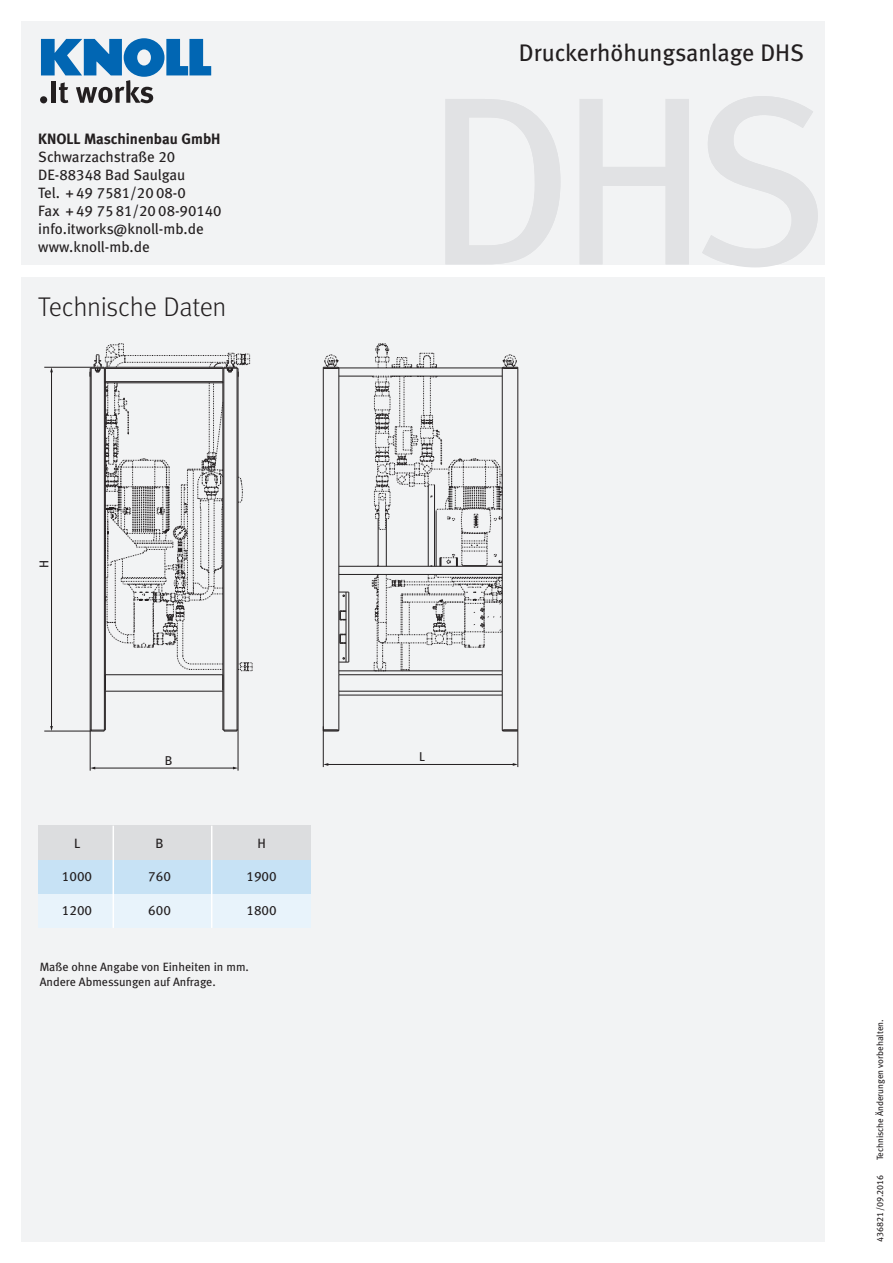
<style>
.page{position:relative;width:893px;height:1263px;background:#fff}
.page>*{position:absolute;margin:0;border:0;box-sizing:border-box;transform-origin:0 0}
.t1{font:27px "Meta Light LF";letter-spacing:-.015em;color:#231f20}
.t2{font:24px "Meta Book LF";color:#231f20}
.t3{font:15px "Meta Book LF";color:#231f20}
.t4{font:15px "Meta Bold LF";color:#231f20}
.t5{font:13.5px "Meta Book LF";color:#231f20}
.t6{font:12.75px "Meta Book LF";color:#231f20}
.t7{font:12px "Meta Book LF";color:#231f20}
.t8{font:9px "Meta Book LF";color:#231f20}
</style>
<div class="page">
<div style="left:21px;top:21px;width:804px;height:243px;background:#f2f3f4"></div>
<div style="left:21px;top:277px;width:804px;height:965px;background:#f2f3f4"></div>
<hr style="left:44px;top:731px;width:47px;height:1px;background:#231f20">
<hr style="left:44px;top:367px;width:47px;height:1px;background:#231f20">
<hr style="left:51px;top:371px;width:1px;height:356px;background:#231f20">
<svg style="left:50px;top:367px;width:3px;height:5px"></svg>
<svg style="left:50px;top:726px;width:3px;height:5px"></svg>
<hr style="left:90px;top:730px;width:1px;height:41px;background:#231f20">
<hr style="left:238px;top:730px;width:1px;height:41px;background:#231f20">
<hr style="left:94px;top:768px;width:140px;height:1px;background:#231f20">
<hr style="left:105px;top:691px;width:118px;height:1px;background:#231f20">
<hr style="left:90px;top:368px;width:1px;height:362px;background:#231f20">
<hr style="left:91px;top:368px;width:1px;height:362px;background:#231f20">
<hr style="left:105px;top:368px;width:1px;height:362px;background:#231f20">
<hr style="left:104px;top:368px;width:1px;height:362px;background:#231f20">
<svg style="left:90px;top:729px;width:15px;height:3px"></svg>
<hr style="left:223px;top:368px;width:1px;height:362px;background:#231f20">
<hr style="left:224px;top:368px;width:1px;height:362px;background:#231f20">
<hr style="left:237px;top:368px;width:1px;height:362px;background:#231f20">
<hr style="left:238px;top:368px;width:1px;height:362px;background:#231f20">
<svg style="left:223px;top:729px;width:15px;height:3px"></svg>
<svg style="left:90px;top:343px;width:163px;height:347px"></svg>
<hr style="left:105px;top:368px;width:118px;height:1px;background:#231f20">
<hr style="left:105px;top:367px;width:118px;height:1px;background:#231f20">
<hr style="left:349px;top:592px;width:1px;height:70px;background:#231f20">
<hr style="left:346px;top:592px;width:1px;height:70px;background:#231f20">
<svg style="left:340px;top:611px;width:7px;height:10px"></svg>
<svg style="left:340px;top:634px;width:6px;height:10px"></svg>
<svg style="left:340px;top:657px;width:9px;height:6px"></svg>
<svg style="left:340px;top:592px;width:9px;height:5px"></svg>
<svg style="left:375px;top:343px;width:62px;height:25px"></svg>
<svg style="left:372px;top:375px;width:130px;height:191px"></svg>
<hr style="left:339px;top:674px;width:163px;height:1px;background:#231f20">
<hr style="left:339px;top:691px;width:163px;height:1px;background:#231f20">
<svg style="left:339px;top:675px;width:1px;height:16px"></svg>
<svg style="left:372px;top:575px;width:131px;height:116px"></svg>
<hr style="left:323px;top:368px;width:1px;height:362px;background:#231f20">
<hr style="left:339px;top:368px;width:1px;height:307px;background:#231f20">
<hr style="left:339px;top:691px;width:1px;height:39px;background:#231f20">
<svg style="left:324px;top:729px;width:15px;height:3px"></svg>
<hr style="left:518px;top:368px;width:1px;height:362px;background:#231f20">
<hr style="left:502px;top:368px;width:1px;height:307px;background:#231f20">
<hr style="left:502px;top:691px;width:1px;height:39px;background:#231f20">
<svg style="left:502px;top:729px;width:17px;height:3px"></svg>
<hr style="left:339px;top:671px;width:163px;height:1px;background:#231f20">
<hr style="left:339px;top:566px;width:163px;height:1px;background:#231f20">
<hr style="left:339px;top:574px;width:163px;height:1px;background:#231f20">
<hr style="left:392px;top:376px;width:110px;height:1px;background:#231f20">
<hr style="left:339px;top:376px;width:33px;height:1px;background:#231f20">
<hr style="left:339px;top:368px;width:163px;height:1px;background:#231f20">
<svg style="left:323px;top:354px;width:17px;height:15px"></svg>
<svg style="left:502px;top:354px;width:17px;height:15px"></svg>
<hr style="left:339px;top:695px;width:163px;height:1px;background:#231f20">
<hr style="left:323px;top:726px;width:1px;height:41px;background:#231f20">
<hr style="left:518px;top:731px;width:1px;height:36px;background:#231f20">
<hr style="left:327px;top:764px;width:187px;height:1px;background:#231f20">
<svg style="left:323px;top:763px;width:5px;height:3px"></svg>
<svg style="left:513px;top:763px;width:5px;height:3px"></svg>
<div style="left:38px;top:894px;width:272px;height:34px;background:#e8f3fb"></div>
<div style="left:38px;top:860px;width:272px;height:34px;background:#c7e2f5"></div>
<div style="left:38px;top:826px;width:272px;height:34px;background:#dcdddf"></div>
<hr style="left:113px;top:826px;width:1px;height:102px;background:#fff">
<hr style="left:211px;top:826px;width:1px;height:102px;background:#fff">
<svg style="left:41px;top:38px;width:170px;height:65px"></svg>
<p class="t4" style="left:38px;top:129px;width:184px">KNOLL Maschinenbau GmbH</p>
<p class="t3" style="left:38px;top:148px;width:138px">Schwarzachstraße 20</p>
<p class="t3" style="left:38px;top:166px;width:149px">DE-88348 Bad Saulgau</p>
<p class="t3" style="left:38px;top:184px;width:149px">Tel. + 49 7581/20 08-0</p>
<p class="t3" style="left:38px;top:202px;width:185px">Fax + 49 75 81/20 08-90140</p>
<p class="t3" style="left:38px;top:220px;width:167px">info.itworks@knoll-mb.de</p>
<p class="t3" style="left:38px;top:238px;width:113px">www.knoll-mb.de</p>
<p class="t1" style="left:38px;top:291px;width:190px">Technische Daten</p>
<p class="t6" style="left:36px;top:568px;width:10px;rotate:-90deg">H</p>
<p class="t6" style="left:165px;top:753px;width:9px">B</p>
<p class="t5" style="left:74px;top:835px;width:8px">L</p>
<p class="t5" style="left:156px;top:835px;width:10px">B</p>
<p class="t5" style="left:257px;top:835px;width:10px">H</p>
<p class="t5" style="left:62px;top:868px;width:32px">1000</p>
<p class="t5" style="left:148px;top:868px;width:24px">760</p>
<p class="t5" style="left:246px;top:868px;width:32px">1900</p>
<p class="t5" style="left:62px;top:902px;width:32px">1200</p>
<p class="t5" style="left:148px;top:902px;width:24px">600</p>
<p class="t5" style="left:246px;top:902px;width:32px">1800</p>
<p class="t7" style="left:40px;top:960px;width:211px">Maße ohne Angabe von Einheiten in mm.</p>
<p class="t7" style="left:40px;top:975px;width:178px">Andere Abmessungen auf Anfrage.</p>
<p class="t2" style="left:519px;top:39px;width:287px">Druckerhöhungsanlage DHS</p>
<p class="t6" style="left:419px;top:749px;width:7px">L</p>
<p class="t8" style="left:875px;top:1160px;width:142px;rotate:-90deg">Technische Änderungen vorbehalten.</p>
<p class="t8" style="left:875px;top:1242px;width:69px;rotate:-90deg">436821/09.2016</p>
</div>
